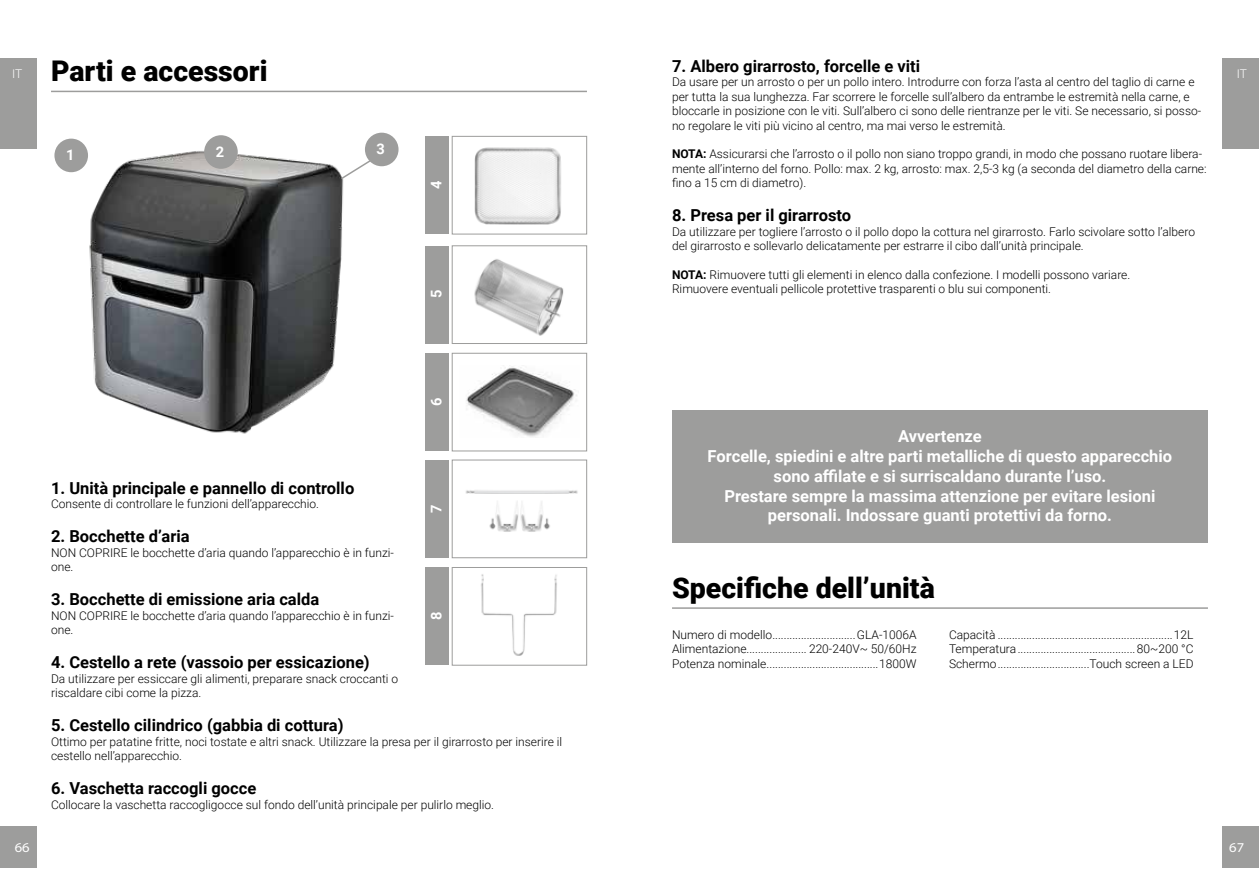
<style>
.page{position:relative;width:1259px;height:893px;background:#fff}
.page>*{position:absolute;margin:0;border:0;box-sizing:border-box;transform-origin:0 0}
.t1{font:900 28.5px "Roboto";color:#000}
.t2{font:700 16.5px "Roboto";color:#000}
.t3{font:700 16.5px/19.8px "Roboto";color:#fff;text-align:center}
.t4{font:700 14.7px "Roboto";color:#fff}
.t5{font:13.5px "Myriad Variable Concept";color:#fff}
.t6{font:300 12px/14.4px "Roboto";color:#000}
.t7{font:300 12px "Roboto";color:#fff}
.s1{font-weight:700}
</style>
<div class="page">
<div style="left:0;top:826px;width:37px;height:41px;background:#9d9d9c"></div>
<div style="left:1221px;top:826px;width:38px;height:41px;background:#9d9d9c"></div>
<div style="left:0;top:58px;width:37px;height:91px;background:#9d9d9c"></div>
<div style="left:1221px;top:58px;width:38px;height:91px;background:#9d9d9c"></div>
<img style="left:70px;top:138px;width:274px;height:296px">
<div style="left:425px;top:136px;width:24px;height:98px;background:#9d9d9c"></div>
<div style="left:425px;top:246px;width:24px;height:98px;background:#9d9d9c"></div>
<div style="left:425px;top:460px;width:24px;height:98px;background:#9d9d9c"></div>
<div style="left:425px;top:353px;width:24px;height:98px;background:#9d9d9c"></div>
<div style="left:425px;top:567px;width:24px;height:98px;background:#9d9d9c"></div>
<div style="left:452px;top:136px;width:135px;height:98px;border:1px solid #9d9d9c"></div>
<div style="left:452px;top:245px;width:135px;height:99px;border:1px solid #9d9d9c"></div>
<div style="left:452px;top:460px;width:135px;height:98px;border:1px solid #9d9d9c"></div>
<div style="left:452px;top:353px;width:135px;height:98px;border:1px solid #9d9d9c"></div>
<div style="left:452px;top:567px;width:135px;height:98px;border:1px solid #9d9d9c"></div>
<img style="left:474px;top:147px;width:87px;height:78px">
<img style="left:466px;top:366px;width:111px;height:71px">
<img style="left:474px;top:259px;width:90px;height:77px">
<img style="left:465px;top:490px;width:113px;height:42px">
<hr style="left:51px;top:91px;width:536px;height:1px;background:#9d9d9c">
<img style="left:481px;top:574px;width:76px;height:82px">
<div style="left:54px;top:139px;width:34px;height:33px;background:#9d9d9c;border-radius:50%"></div>
<div style="left:204px;top:135px;width:34px;height:34px;background:#9d9d9c;border-radius:50%"></div>
<div style="left:365px;top:133px;width:33px;height:33px;background:#9d9d9c;border-radius:50%"></div>
<svg style="left:339px;top:157px;width:36px;height:24px"></svg>
<div style="left:672px;top:410px;width:536px;height:133px;background:#9d9d9c"></div>
<hr style="left:672px;top:607px;width:536px;height:2px;background:#9d9d9c">
<h2 class="t2" style="left:672px;top:59px;width:250px">7. Albero girarrosto, forcelle e viti</h2>
<p class="t6" style="left:672px;top:76px;width:531px">Da usare per un arrosto o per un pollo intero. Introdurre con forza l’asta al centro del taglio di carne e per tutta la sua lunghezza. Far scorrere le forcelle sull’albero da entrambe le estremità nella carne, e bloccarle in posizione con le viti. Sull’albero ci sono delle rientranze per le viti. Se necessario, si posso&shy;no regolare le viti più vicino al centro, ma mai verso le estremità.</p>
<p class="t6" style="left:672px;top:148px;width:536px"><span class="s1">NOTA:</span> Assicurarsi che l’arrosto o il pollo non siano troppo grandi, in modo che possano ruotare libera&shy;mente all’interno del forno. Pollo: max. 2 kg, arrosto: max. 2,5-3 kg (a seconda del diametro della carne: fino a 15 cm di diametro).</p>
<h2 class="t2" style="left:672px;top:208px;width:181px">8. Presa per il girarrosto</h2>
<p class="t6" style="left:672px;top:225px;width:524px">Da utilizzare per togliere l’arrosto o il pollo dopo la cottura nel girarrosto. Farlo scivolare sotto l’albero del girarrosto e sollevarlo delicatamente per estrarre il cibo dall’unità principale.</p>
<p class="t6" style="left:672px;top:268px;width:460px"><span class="s1">NOTA:</span> Rimuovere tutti gli elementi in elenco dalla confezione. I modelli possono variare.<br>Rimuovere eventuali pellicole protettive trasparenti o blu sui componenti.</p>
<h1 class="t1" style="left:51px;top:59px;width:218px">Parti e accessori</h1>
<p class="t7" style="left:12px;top:69px;width:12px">IT</p>
<p class="t7" style="left:1237px;top:69px;width:12px">IT</p>
<p class="t4" style="left:66px;top:148px;width:10px">1</p>
<p class="t4" style="left:216px;top:145px;width:10px">2</p>
<p class="t4" style="left:376px;top:143px;width:10px">3</p>
<p class="t4" style="left:430px;top:189px;width:10px;rotate:-90deg">4</p>
<p class="t4" style="left:430px;top:298px;width:10px;rotate:-90deg">5</p>
<p class="t4" style="left:430px;top:406px;width:10px;rotate:-90deg">6</p>
<h2 class="t2" style="left:51px;top:481px;width:305px">1. Unità principale e pannello di controllo</h2>
<p class="t6" style="left:51px;top:497px;width:270px">Consente di controllare le funzioni dell’apparecchio.</p>
<h2 class="t2" style="left:51px;top:529px;width:140px">2. Bocchette d’aria</h2>
<p class="t6" style="left:51px;top:545px;width:344px">NON COPRIRE le bocchette d’aria quando l’apparecchio è in funzi&shy;one.</p>
<h2 class="t2" style="left:51px;top:592px;width:270px">3. Bocchette di emissione aria calda</h2>
<p class="t6" style="left:51px;top:608px;width:344px">NON COPRIRE le bocchette d’aria quando l’apparecchio è in funzi&shy;one.</p>
<h2 class="t2" style="left:51px;top:655px;width:320px">4. Cestello a rete (vassoio per essicazione)</h2>
<p class="t6" style="left:51px;top:672px;width:349px">Da utilizzare per essiccare gli alimenti, preparare snack croccanti o riscaldare cibi come la pizza.</p>
<h2 class="t2" style="left:51px;top:718px;width:294px">5. Cestello cilindrico (gabbia di cottura)</h2>
<p class="t6" style="left:51px;top:735px;width:513px">Ottimo per patatine fritte, noci tostate e altri snack. Utilizzare la presa per il girarrosto per inserire il cestello nell’apparecchio.</p>
<h2 class="t2" style="left:51px;top:781px;width:207px">6. Vaschetta raccogli gocce</h2>
<p class="t6" style="left:51px;top:798px;width:444px">Collocare la vaschetta raccogligocce sul fondo dell’unità principale per pulirlo meglio.</p>
<p class="t4" style="left:430px;top:512px;width:10px;rotate:-90deg">7</p>
<p class="t4" style="left:430px;top:620px;width:10px;rotate:-90deg">8</p>
<p class="t3" style="left:707px;top:428px;width:466px">Avvertenze<br>Forcelle, spiedini e altre parti metalliche di questo apparecchio sono affilate e si surriscaldano durante l’uso.<br>Prestare sempre la massima attenzione per evitare lesioni personali. Indossare guanti protettivi da forno.</p>
<h1 class="t1" style="left:672px;top:567px;width:264px">Specifiche dell’unità</h1>
<p class="t6" style="left:672px;top:628px;width:246px;text-align:justify">Numero di modello .............................GLA-1006A Alimentazione..................... 220-240V~ 50/60Hz Potenza nominale .......................................1800W</p>
<p class="t6" style="left:949px;top:628px;width:246px;text-align:justify">Capacità .............................................................12L Temperatura .........................................80~200 °C Schermo ................................Touch screen a LED</p>
<p class="t5" style="left:15px;top:839px;width:17px">66</p>
<p class="t5" style="left:1229px;top:839px;width:17px">67</p>
</div>
